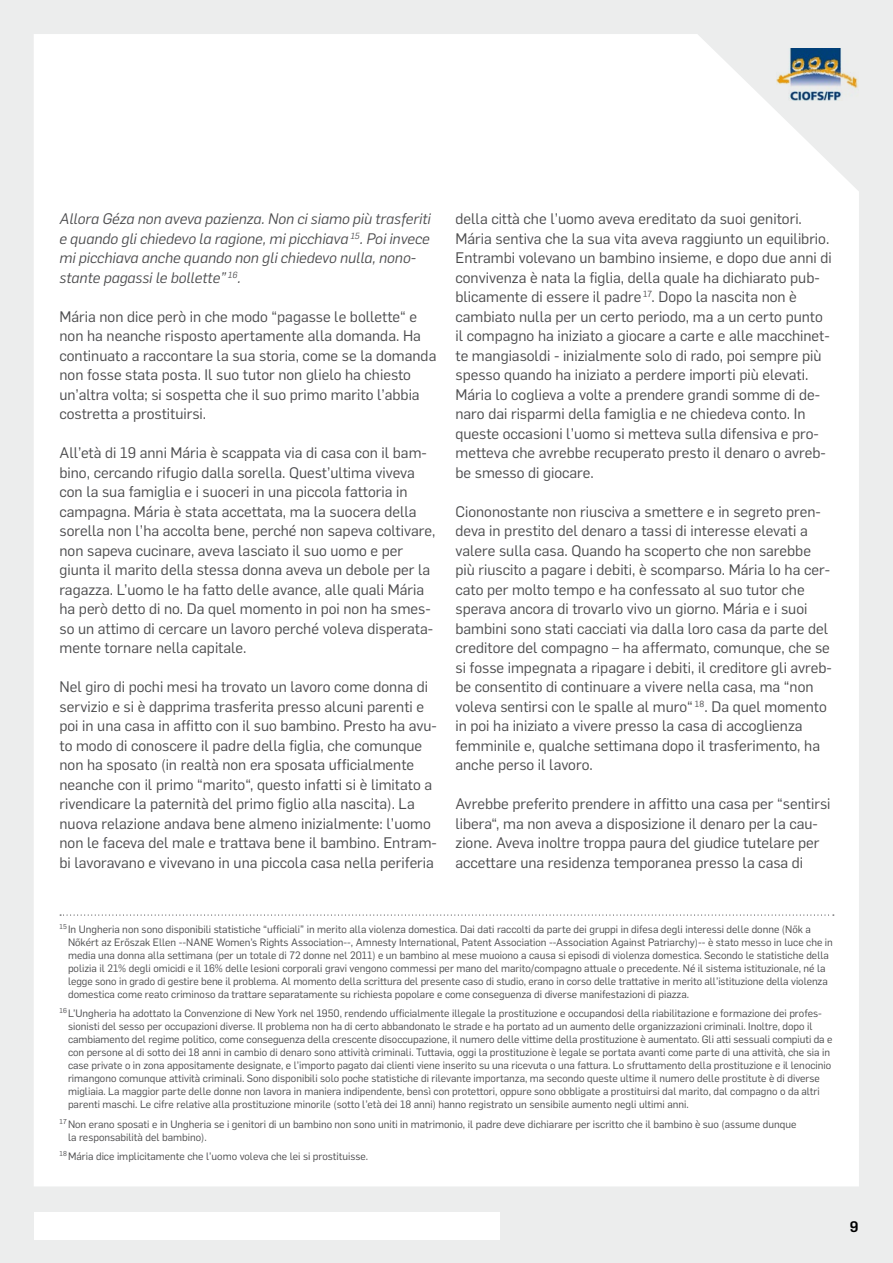
<style>
.page{position:relative;width:893px;height:1263px;background:#eceded}
.page>*{position:absolute;margin:0;border:0;box-sizing:border-box;transform-origin:0 0}
.t1{font:15px/19.5px "Flama";color:#4b4b4d}
.t2{font:italic 15px/19.5px "Flama";color:#4b4b4d}
.t3{font:500 15px "Flama";color:#000}
.t4{font:10.5px/13px "Flama";color:#4b4b4d}
</style>
<div class="page">
<div style="left:34px;top:34px;width:825px;height:1152px;background:#fff"></div>
<div style="left:34px;top:1212px;width:466px;height:27px;background:#fff"></div>
<img style="left:777px;top:48px;width:82px;height:53px">
<svg style="left:60px;top:914px;width:774px;height:2px"></svg>
<p class="t2" style="left:60px;top:208px;width:373px">Allora Géza non aveva pazienza. Non ci siamo più trasferiti e quando gli chiedevo la ragione, mi picchiava <sup>15</sup>. Poi invece mi picchiava anche quando non gli chiedevo nulla, nono&shy;stante pagassi le bollette” <sup>16</sup>.</p>
<p class="t1" style="left:60px;top:306px;width:378px">Mária non dice però in che modo “pagasse le bollette“ e non ha neanche risposto apertamente alla domanda. Ha continuato a raccontare la sua storia, come se la domanda non fosse stata posta. Il suo tutor non glielo ha chiesto un’altra volta; si sospetta che il suo primo marito l’abbia costretta a prostituirsi.</p>
<p class="t1" style="left:60px;top:442px;width:377px">All’età di 19 anni Mária è scappata via di casa con il bam&shy;bino, cercando rifugio dalla sorella. Quest’ultima viveva con la sua famiglia e i suoceri in una piccola fattoria in campagna. Mária è stata accettata, ma la suocera della sorella non l’ha accolta bene, perché non sapeva coltivare, non sapeva cucinare, aveva lasciato il suo uomo e per giunta il marito della stessa donna aveva un debole per la ragazza. L’uomo le ha fatto delle avance, alle quali Mária ha però detto di no. Da quel momento in poi non ha smes&shy;so un attimo di cercare un lavoro perché voleva disperata&shy;mente tornare nella capitale.</p>
<p class="t1" style="left:60px;top:676px;width:379px">Nel giro di pochi mesi ha trovato un lavoro come donna di servizio e si è dapprima trasferita presso alcuni parenti e poi in una casa in affitto con il suo bambino. Presto ha avu&shy;to modo di conoscere il padre della figlia, che comunque non ha sposato (in realtà non era sposata ufficialmente neanche con il primo “marito“, questo infatti si è limitato a rivendicare la paternità del primo figlio alla nascita). La nuova relazione andava bene almeno inizialmente: l’uomo non le faceva del male e trattava bene il bambino. Entram&shy;bi lavoravano e vivevano in una piccola casa nella periferia</p>
<p class="t1" style="left:455px;top:208px;width:378px">della città che l’uomo aveva ereditato da suoi genitori.<br>Mária sentiva che la sua vita aveva raggiunto un equilibrio.<br>Entrambi volevano un bambino insieme, e dopo due anni di convivenza è nata la figlia, della quale ha dichiarato pub&shy;blicamente di essere il padre <sup>17</sup>. Dopo la nascita non è cambiato nulla per un certo periodo, ma a un certo punto il compagno ha iniziato a giocare a carte e alle macchinet&shy;te mangiasoldi - inizialmente solo di rado, poi sempre più spesso quando ha iniziato a perdere importi più elevati.<br>Mária lo coglieva a volte a prendere grandi somme di de&shy;naro dai risparmi della famiglia e ne chiedeva conto. In queste occasioni l’uomo si metteva sulla difensiva e pro&shy;metteva che avrebbe recuperato presto il denaro o avreb&shy;be smesso di giocare.</p>
<p class="t1" style="left:455px;top:501px;width:378px">Ciononostante non riusciva a smettere e in segreto pren&shy;deva in prestito del denaro a tassi di interesse elevati a valere sulla casa. Quando ha scoperto che non sarebbe più riuscito a pagare i debiti, è scomparso. Mária lo ha cer&shy;cato per molto tempo e ha confessato al suo tutor che sperava ancora di trovarlo vivo un giorno. Mária e i suoi bambini sono stati cacciati via dalla loro casa da parte del creditore del compagno – ha affermato, comunque, che se si fosse impegnata a ripagare i debiti, il creditore gli avreb&shy;be consentito di continuare a vivere nella casa, ma “non voleva sentirsi con le spalle al muro“ <sup>18</sup>. Da quel momento in poi ha iniziato a vivere presso la casa di accoglienza femminile e, qualche settimana dopo il trasferimento, ha anche perso il lavoro.</p>
<p class="t1" style="left:455px;top:793px;width:377px">Avrebbe preferito prendere in affitto una casa per “sentirsi libera“, ma non aveva a disposizione il denaro per la cau&shy;zione. Aveva inoltre troppa paura del giudice tutelare per accettare una residenza temporanea presso la casa di</p>
<p class="t4" style="left:68px;top:922px;width:766px;text-indent:-9px"><sup>15</sup>In Ungheria non sono disponibili statistiche “ufficiali” in merito alla violenza domestica. Dai dati raccolti da parte dei gruppi in difesa degli interessi delle donne (Nők a Nőkért az Erőszak Ellen --NANE Women’s Rights Association--, Amnesty International, Patent Association --Association Against Patriarchy)-- è stato messo in luce che in media una donna alla settimana (per un totale di 72 donne nel 2011) e un bambino al mese muoiono a causa si episodi di violenza domestica. Secondo le statistiche della polizia il 21% degli omicidi e il 16% delle lesioni corporali gravi vengono commessi per mano del marito/compagno attuale o precedente. Né il sistema istituzionale, né la legge sono in grado di gestire bene il problema. Al momento della scrittura del presente caso di studio, erano in corso delle trattative in merito all’istituzione della violenza domestica come reato criminoso da trattare separatamente su richiesta popolare e come conseguenza di diverse manifestazioni di piazza.</p>
<p class="t4" style="left:68px;top:1006px;width:766px;text-indent:-9px"><sup>16</sup>L’Ungheria ha adottato la Convenzione di New York nel 1950, rendendo ufficialmente illegale la prostituzione e occupandosi della riabilitazione e formazione dei profes&shy;sionisti del sesso per occupazioni diverse. Il problema non ha di certo abbandonato le strade e ha portato ad un aumento delle organizzazioni criminali. Inoltre, dopo il cambiamento del regime politico, come conseguenza della crescente disoccupazione, il numero delle vittime della prostituzione è aumentato. Gli atti sessuali compiuti da e con persone al di sotto dei 18 anni in cambio di denaro sono attività criminali. Tuttavia, oggi la prostituzione è legale se portata avanti come parte di una attività, che sia in case private o in zona appositamente designate, e l’importo pagato dai clienti viene inserito su una ricevuta o una fattura. Lo sfruttamento della prostituzione e il lenocinio rimangono comunque attività criminali. Sono disponibili solo poche statistiche di rilevante importanza, ma secondo queste ultime il numero delle prostitute è di diverse migliaia. La maggior parte delle donne non lavora in maniera indipendente, bensì con protettori, oppure sono obbligate a prostituirsi dal marito, dal compagno o da altri parenti maschi. Le cifre relative alla prostituzione minorile (sotto l’età dei 18 anni) hanno registrato un sensibile aumento negli ultimi anni.</p>
<p class="t4" style="left:68px;top:1117px;width:730px;text-indent:-9px"><sup>17</sup> Non erano sposati e in Ungheria se i genitori di un bambino non sono uniti in matrimonio, il padre deve dichiarare per iscritto che il bambino è suo (assume dunque la responsabilità del bambino).</p>
<p class="t4" style="left:60px;top:1149px;width:310px"><sup>18</sup>Mária dice implicitamente che l’uomo voleva che lei si prostituisse.</p>
<p class="t3" style="left:850px;top:1216px;width:10px">9</p>
</div>
